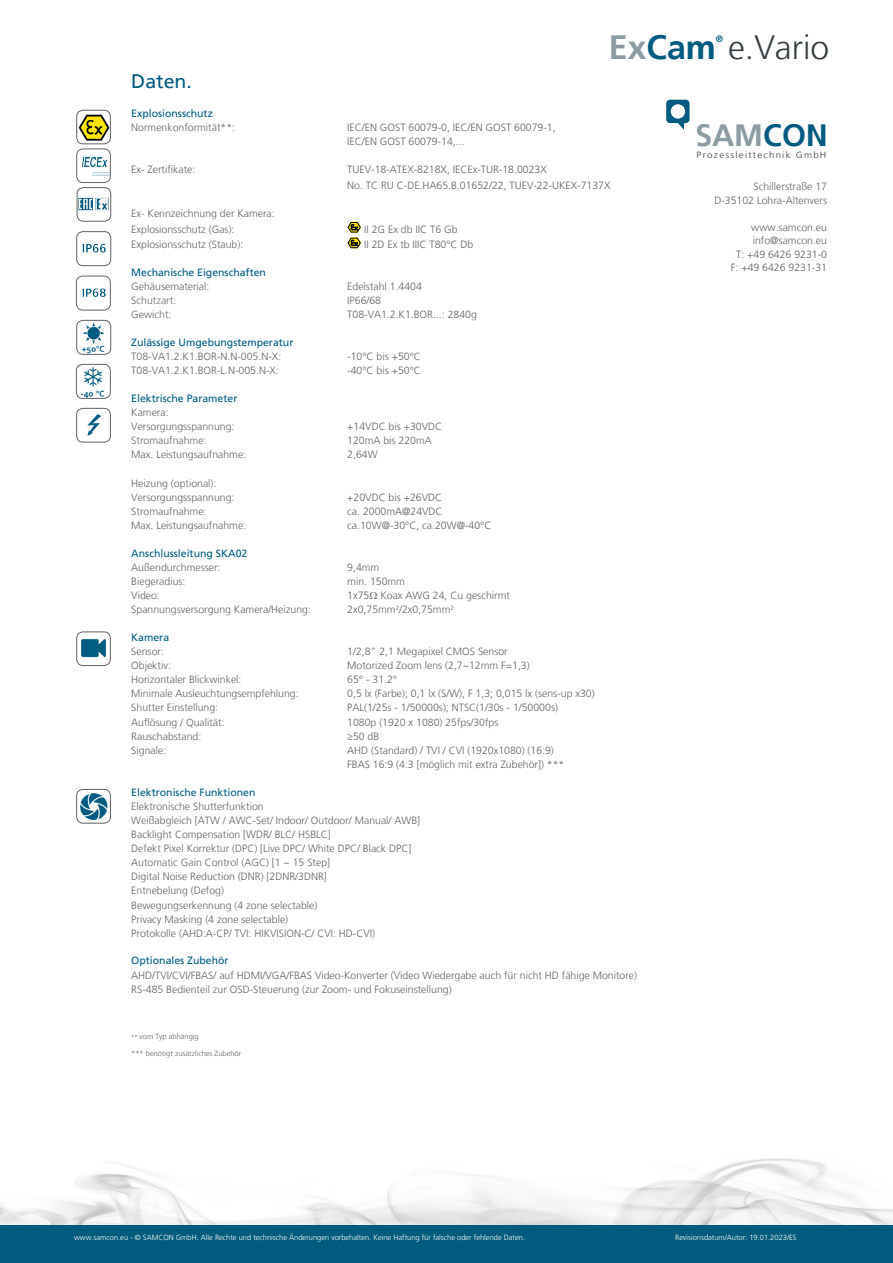
<style>
.page{position:relative;width:893px;height:1263px;background:#fff}
.page>*{position:absolute;margin:0;border:0;box-sizing:border-box;transform-origin:0 0}
.t1{font:300 33.75px "Frutiger LT";color:#363d40}
.t2{font:700 30.75px "Frutiger Linotype";color:#8c9ca3}
.t3{font:19.5px "Frutiger LT";color:#005b7f}
.t4{font:300 10.5px "Frutiger LT";color:#636366}
.t5{font:10.5px "Frutiger LT";color:#005b7f}
.t6{font:700 9.15px "Frutiger Linotype";color:#005b7f}
.t7{font:300 9px "Frutiger LT";letter-spacing:.13em;color:#363d40;scale:1.07 1}
.t8{font:300 7.5px "Frutiger LT";color:#fff}
.t9{font:300 7.5px "Frutiger LT";color:#636366}
.s1{font-family:"Frutiger Linotype";font-weight:700;color:#8c9ca3}
.s2{font-family:"Frutiger Linotype";font-weight:700;color:#005b7f}
.s3{font-size:6px}
.s4{color:#005b7f}
</style>
<div class="page">
<img style="left:0;top:1158px;width:893px;height:68px">
<div style="left:0;top:1226px;width:893px;height:37px;background:#005b7f"></div>
<div style="left:666px;top:100px;width:23px;height:23px;background:#005b7f;border-radius:4px"></div>
<svg style="left:676px;top:123px;width:8px;height:7px"></svg>
<div style="left:671px;top:104px;width:14px;height:15px;background:#fff;border-radius:50%"></div>
<svg style="left:347px;top:222px;width:14px;height:27px"></svg>
<img style="left:77px;top:110px;width:33px;height:34px">
<div style="left:77px;top:110px;width:34px;height:34px;border:1px solid #636366;border-radius:6px"></div>
<img style="left:77px;top:149px;width:33px;height:34px">
<div style="left:77px;top:149px;width:34px;height:34px;border:1px solid #636366;border-radius:6px"></div>
<img style="left:78px;top:276px;width:32px;height:33px">
<div style="left:76px;top:276px;width:35px;height:34px;border:1px solid #636366;border-radius:6px"></div>
<img style="left:77px;top:408px;width:32px;height:33px">
<div style="left:77px;top:408px;width:34px;height:34px;border:1px solid #636366;border-radius:6px"></div>
<img style="left:78px;top:789px;width:32px;height:34px">
<div style="left:77px;top:789px;width:34px;height:34px;border:1px solid #636366;border-radius:6px"></div>
<img style="left:77px;top:632px;width:33px;height:32px">
<div style="left:77px;top:632px;width:34px;height:34px;border:1px solid #636366;border-radius:6px"></div>
<img style="left:77px;top:188px;width:34px;height:33px">
<div style="left:77px;top:187px;width:34px;height:34px;border:1px solid #636366;border-radius:6px"></div>
<img style="left:77px;top:320px;width:34px;height:34px">
<div style="left:77px;top:320px;width:34px;height:35px;border:1px solid #636366;border-radius:6px"></div>
<img style="left:76px;top:364px;width:33px;height:33px">
<div style="left:76px;top:364px;width:35px;height:35px;border:1px solid #636366;border-radius:6px"></div>
<img style="left:78px;top:232px;width:33px;height:32px">
<div style="left:77px;top:231px;width:34px;height:35px;border:1px solid #636366;border-radius:6px"></div>
<p class="t1" style="left:609px;top:28px;width:222px"><span class="s1">Ex</span><span class="s2">Cam</span> e.Vario</p>
<p class="t6" style="left:716px;top:34px;width:9px">®</p>
<p class="t3" style="left:131px;top:70px;width:62px">Daten.</p>
<p class="t5" style="left:131px;top:107px;width:83px">Explosionsschutz</p>
<p class="t4" style="left:131px;top:121px;width:105px">Normenkonformität**:</p>
<p class="t4" style="left:347px;top:121px;width:210px">IEC/EN GOST 60079-0, IEC/EN GOST 60079-1,</p>
<p class="t4" style="left:347px;top:135px;width:119px">IEC/EN GOST 60079-14,...</p>
<p class="t4" style="left:131px;top:164px;width:66px">Ex- Zertifikate:</p>
<p class="t4" style="left:347px;top:164px;width:201px">TUEV-18-ATEX-8218X, IECEx-TUR-18.0023X</p>
<p class="t4" style="left:347px;top:179px;width:265px">No. TC RU C-DE.HA65.B.01652/22, TUEV-22-UKEX-7137X</p>
<p class="t4" style="left:131px;top:207px;width:145px">Ex- Kennzeichnung der Kamera:</p>
<p class="t4" style="left:131px;top:223px;width:105px">Explosionsschutz (Gas):</p>
<p class="t4" style="left:364px;top:223px;width:95px">II 2G Ex db IIC T6 Gb</p>
<p class="t4" style="left:131px;top:239px;width:114px">Explosionsschutz (Staub):</p>
<p class="t4" style="left:364px;top:239px;width:111px">II 2D Ex tb IIIC T80°C Db</p>
<p class="t5" style="left:131px;top:266px;width:136px">Mechanische Eigenschaften</p>
<p class="t4" style="left:131px;top:280px;width:80px">Gehäusematerial:</p>
<p class="t4" style="left:347px;top:280px;width:76px">Edelstahl 1.4404</p>
<p class="t4" style="left:131px;top:295px;width:46px">Schutzart:</p>
<p class="t4" style="left:347px;top:295px;width:35px">IP66/68</p>
<p class="t4" style="left:131px;top:309px;width:42px">Gewicht:</p>
<p class="t4" style="left:347px;top:309px;width:131px">T08-VA1.2.K1.BOR...: 2840g</p>
<p class="t5" style="left:131px;top:336px;width:164px">Zulässige Umgebungstemperatur</p>
<p class="t4" style="left:131px;top:350px;width:151px">T08-VA1.2.K1.BOR-N.N-005.N-X:</p>
<p class="t4" style="left:347px;top:350px;width:75px">-10°C bis +50°C</p>
<p class="t4" style="left:131px;top:365px;width:149px">T08-VA1.2.K1.BOR-L.N-005.N-X:</p>
<p class="t4" style="left:347px;top:365px;width:75px">-40°C bis +50°C</p>
<p class="t5" style="left:131px;top:392px;width:108px">Elektrische Parameter</p>
<p class="t4" style="left:131px;top:406px;width:39px">Kamera:</p>
<p class="t4" style="left:131px;top:421px;width:105px">Versorgungsspannung:</p>
<p class="t4" style="left:347px;top:421px;width:96px">+14VDC bis +30VDC</p>
<p class="t4" style="left:131px;top:435px;width:77px">Stromaufnahme:</p>
<p class="t4" style="left:347px;top:435px;width:86px">120mA bis 220mA</p>
<p class="t4" style="left:131px;top:449px;width:116px">Max. Leistungsaufnahme:</p>
<p class="t4" style="left:347px;top:449px;width:32px">2,64W</p>
<p class="t4" style="left:131px;top:477px;width:87px">Heizung (optional):</p>
<p class="t4" style="left:131px;top:491px;width:105px">Versorgungsspannung:</p>
<p class="t4" style="left:347px;top:491px;width:96px">+20VDC bis +26VDC</p>
<p class="t4" style="left:131px;top:505px;width:77px">Stromaufnahme:</p>
<p class="t4" style="left:347px;top:505px;width:97px">ca. 2000mA@24VDC</p>
<p class="t4" style="left:131px;top:519px;width:116px">Max. Leistungsaufnahme:</p>
<p class="t4" style="left:347px;top:519px;width:146px">ca.10W@-30°C, ca.20W@-40°C</p>
<p class="t5" style="left:131px;top:547px;width:118px">Anschlussleitung SKA02</p>
<p class="t4" style="left:131px;top:561px;width:91px">Außendurchmesser:</p>
<p class="t4" style="left:347px;top:561px;width:34px">9,4mm</p>
<p class="t4" style="left:131px;top:575px;width:56px">Biegeradius:</p>
<p class="t4" style="left:347px;top:575px;width:59px">min. 150mm</p>
<p class="t4" style="left:131px;top:589px;width:30px">Video:</p>
<p class="t4" style="left:347px;top:589px;width:164px">1x75 Koax AWG 24, Cu geschirmt</p>
<p class="t4" style="left:131px;top:604px;width:181px">Spannungsversorgung Kamera/Heizung:</p>
<p class="t4" style="left:347px;top:604px;width:108px">2x0,75mm<sup>2</sup>/2x0,75mm<sup>2</sup></p>
<p class="t5" style="left:131px;top:631px;width:39px">Kamera</p>
<p class="t4" style="left:131px;top:645px;width:34px">Sensor:</p>
<p class="t4" style="left:347px;top:645px;width:162px">1/2,8” 2,1 Megapixel CMOS Sensor</p>
<p class="t4" style="left:131px;top:659px;width:41px">Objektiv:</p>
<p class="t4" style="left:347px;top:659px;width:184px">Motorized Zoom lens (2,7~12mm F=1,3)</p>
<p class="t4" style="left:131px;top:674px;width:112px">Horizontaler Blickwinkel:</p>
<p class="t4" style="left:347px;top:674px;width:51px">65° - 31.2°</p>
<p class="t4" style="left:131px;top:688px;width:169px">Minimale Ausleuchtungsempfehlung:</p>
<p class="t4" style="left:347px;top:688px;width:249px">0,5 lx (Farbe); 0,1 lx (S/W), F 1,3; 0,015 lx (sens-up x30)</p>
<p class="t4" style="left:131px;top:702px;width:88px">Shutter Einstellung:</p>
<p class="t4" style="left:347px;top:702px;width:212px">PAL(1/25s - 1/50000s); NTSC(1/30s - 1/50000s)</p>
<p class="t4" style="left:131px;top:716px;width:95px">Auflösung / Qualität:</p>
<p class="t4" style="left:347px;top:716px;width:153px">1080p (1920 x 1080) 25fps/30fps</p>
<p class="t4" style="left:131px;top:730px;width:72px">Rauschabstand:</p>
<p class="t4" style="left:347px;top:730px;width:34px">≥50 dB</p>
<p class="t4" style="left:131px;top:744px;width:37px">Signale:</p>
<p class="t4" style="left:347px;top:744px;width:208px">AHD (Standard) / TVI / CVI (1920x1080) (16:9)</p>
<p class="t4" style="left:347px;top:758px;width:219px">FBAS 16:9 (4:3 [möglich mit extra Zubehör]) ***</p>
<p class="t5" style="left:131px;top:786px;width:126px">Elektronische Funktionen</p>
<p class="t4" style="left:131px;top:800px;width:134px">Elektronische Shutterfunktion</p>
<p class="t4" style="left:131px;top:814px;width:290px">Weißabgleich [ATW / AWC-Set/ Indoor/ Outdoor/ Manual/ AWB]</p>
<p class="t4" style="left:131px;top:828px;width:201px">Backlight Compensation [WDR/ BLC/ HSBLC]</p>
<p class="t4" style="left:131px;top:842px;width:282px">Defekt Pixel Korrektur (DPC) [Live DPC/ White DPC/ Black DPC]</p>
<p class="t4" style="left:131px;top:857px;width:200px">Automatic Gain Control (AGC) [1 ~ 15 Step]</p>
<p class="t4" style="left:131px;top:871px;width:197px">Digital Noise Reduction (DNR) [2DNR/3DNR]</p>
<p class="t4" style="left:131px;top:885px;width:94px">Entnebelung (Defog)</p>
<p class="t4" style="left:131px;top:899px;width:188px">Bewegungserkennung (4 zone selectable)</p>
<p class="t4" style="left:131px;top:913px;width:158px">Privacy Masking (4 zone selectable)</p>
<p class="t4" style="left:131px;top:927px;width:245px">Protokolle (AHD:A-CP/ TVI: HIKVISION-C/ CVI: HD-CVI)</p>
<p class="t5" style="left:131px;top:955px;width:99px">Optionales Zubehör</p>
<p class="t4" style="left:131px;top:969px;width:507px">AHD/TVI/CVI/FBAS/ auf HDMI/VGA/FBAS Video-Konverter (Video Wiedergabe auch für nicht HD fähige Monitore)</p>
<p class="t4" style="left:131px;top:983px;width:322px">RS-485 Bedienteil zur OSD-Steuerung (zur Zoom- und Fokuseinstellung)</p>
<p class="t9" style="left:131px;top:1032px;width:69px"><span class="s3">**</span> vom Typ abhängig</p>
<p class="t9" style="left:131px;top:1050px;width:112px">*** benötigt zusätzliches Zubehör</p>
<p class="t2" style="left:695px;top:116px;width:135px">SAM<span class="s4">CON</span></p>
<p class="t7" style="left:697px;top:149px;width:123px">Prozessleittechnik GmbH</p>
<p class="t4" style="left:754px;top:181px;width:75px">Schillerstraße 17</p>
<p class="t4" style="left:714px;top:194px;width:114px">D-35102 Lohra-Altenvers</p>
<p class="t4" style="left:751px;top:221px;width:77px">www.samcon.eu</p>
<p class="t4" style="left:753px;top:235px;width:76px">info@samcon.eu</p>
<p class="t4" style="left:736px;top:248px;width:92px">T: +49 6426 9231-0</p>
<p class="t4" style="left:731px;top:262px;width:98px">F: +49 6426 9231-31</p>
<p class="t8" style="left:74px;top:1233px;width:453px">www.samcon.eu - © SAMCON GmbH. Alle Rechte und technische Änderungen vorbehalten. Keine Haftung für falsche oder fehlende Daten.</p>
<p class="t8" style="left:675px;top:1233px;width:123px">Revisionsdatum/Autor: 19.01.2023/ES</p>
</div>
